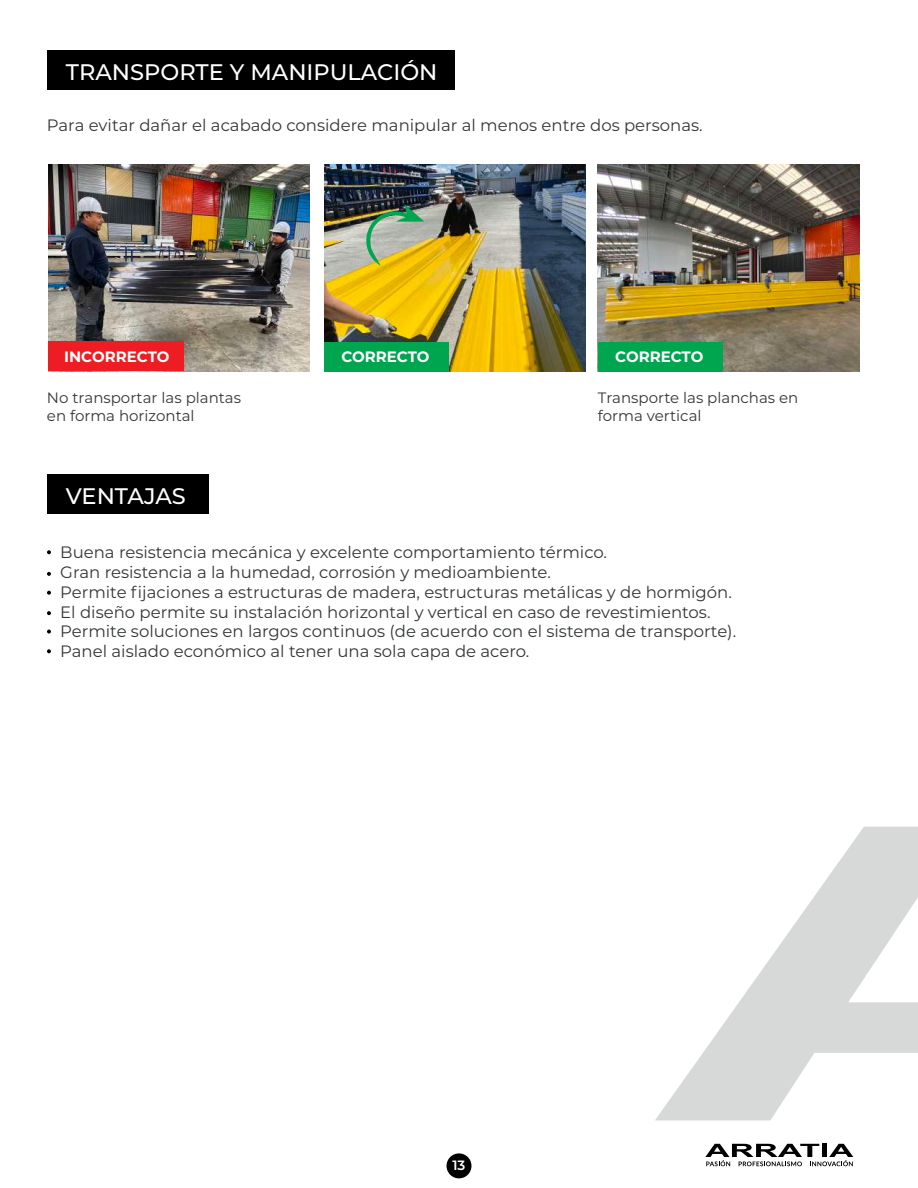
<style>
.page{position:relative;width:918px;height:1188px;background:#fff}
.page>*{position:absolute;margin:0;border:0;box-sizing:border-box;transform-origin:0 0}
.t1{font:500 22.5px "Montserrat";color:#fff}
.t2{font:16.5px/19.8px "Montserrat";color:#333637}
.t3{font:15px/18px "Montserrat";color:#333637}
.t4{font:700 15px "Montserrat";color:#fff}
.t5{font:600 13.5px "Montserrat";color:#fff}
</style>
<div class="page">
<div style="left:47px;top:474px;width:162px;height:40px;background:#000"></div>
<div style="left:47px;top:50px;width:408px;height:40px;background:#000"></div>
<svg style="left:47px;top:550px;width:4px;height:4px"></svg>
<svg style="left:47px;top:572px;width:4px;height:4px"></svg>
<svg style="left:47px;top:591px;width:4px;height:4px"></svg>
<svg style="left:47px;top:611px;width:4px;height:4px"></svg>
<svg style="left:47px;top:630px;width:4px;height:4px"></svg>
<svg style="left:47px;top:649px;width:4px;height:4px"></svg>
<img style="left:324px;top:164px;width:261px;height:207px">
<img style="left:48px;top:164px;width:262px;height:207px">
<img style="left:598px;top:164px;width:261px;height:207px">
<div style="left:324px;top:342px;width:125px;height:29px;background:#00a54f"></div>
<div style="left:598px;top:342px;width:125px;height:29px;background:#00a54f"></div>
<div style="left:48px;top:342px;width:136px;height:29px;background:#ee1d23"></div>
<img style="left:365px;top:204px;width:59px;height:62px">
<svg style="left:705px;top:1144px;width:148px;height:22px"></svg>
<svg style="left:655px;top:827px;width:263px;height:293px"></svg>
<div style="left:447px;top:1153px;width:24px;height:25px;background:#000;border-radius:50%"></div>
<h1 class="t1" style="left:66px;top:56px;width:373px">TRANSPORTE Y MANIPULACIÓN</h1>
<p class="t2" style="left:47px;top:115px;width:657px">Para evitar dañar el acabado considere manipular al menos entre dos personas.</p>
<p class="t4" style="left:64px;top:346px;width:107px">INCORRECTO</p>
<p class="t4" style="left:341px;top:346px;width:90px">CORRECTO</p>
<p class="t4" style="left:615px;top:346px;width:90px">CORRECTO</p>
<p class="t3" style="left:47px;top:388px;width:196px">No transportar las plantas en forma horizontal</p>
<p class="t3" style="left:598px;top:388px;width:202px">Transporte las planchas en forma vertical</p>
<h1 class="t1" style="left:66px;top:480px;width:121px">VENTAJAS</h1>
<p class="t2" style="left:60px;top:542px;width:677px">Buena resistencia mecánica y excelente comportamiento térmico.<br>Gran resistencia a la humedad, corrosión y medioambiente.<br>Permite fijaciones a estructuras de madera, estructuras metálicas y de hormigón.<br>El diseño permite su instalación horizontal y vertical en caso de revestimientos.<br>Permite soluciones en largos continuos (de acuerdo con el sistema de transporte).<br>Panel aislado económico al tener una sola capa de acero.</p>
<p class="t5" style="left:452px;top:1156px;width:15px">13</p>
</div>
